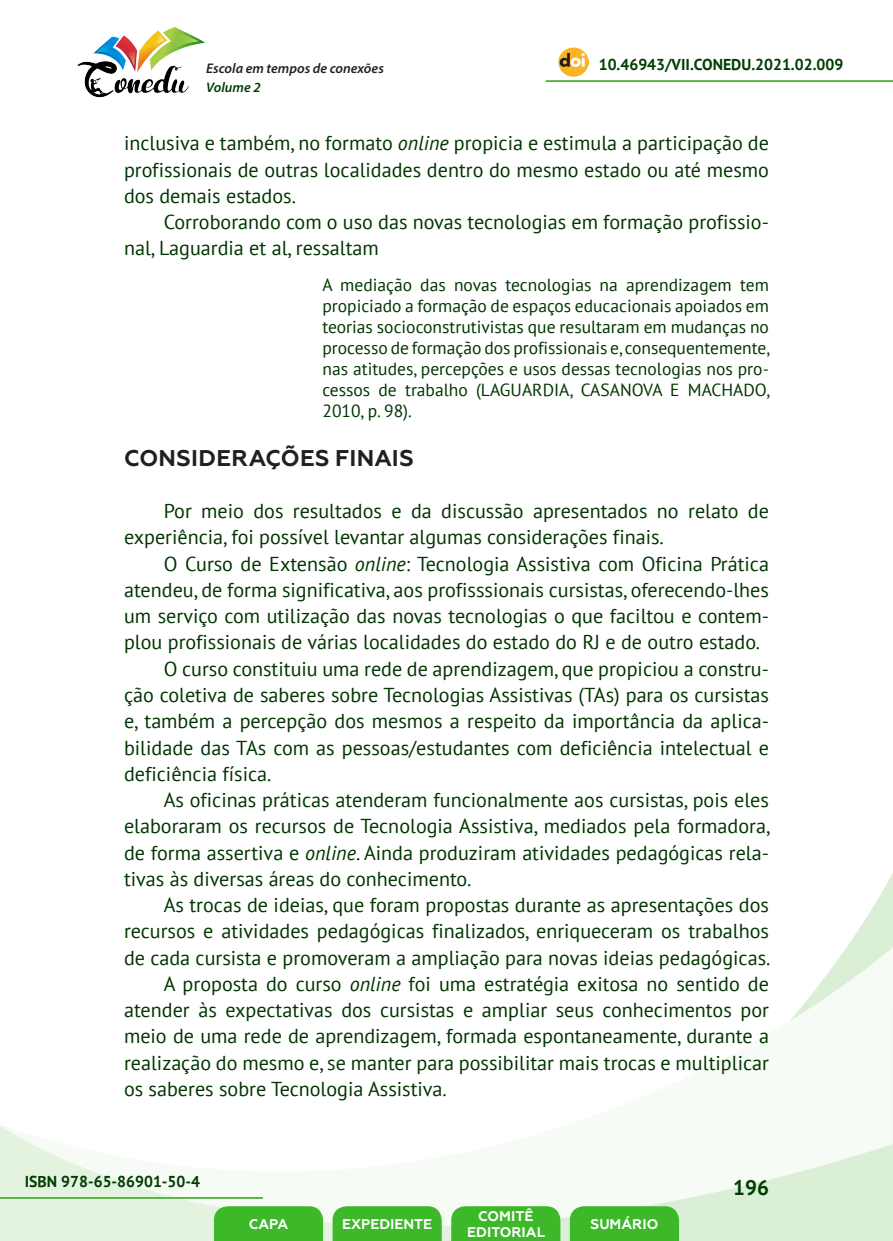
<style>
.page{position:relative;width:893px;height:1241px;background:#fff}
.page>*{position:absolute;margin:0;border:0;box-sizing:border-box;transform-origin:0 0}
._9_SUBTÍTULO_1{font:700 22.75px "Geometria";letter-spacing:.01em;color:#231f20}
.t1{font:700 21px "PT Sans";color:#003d00}
._8_CORPO{font:20.12px/26.2px "PT Sans";color:#003500;text-align:justify}
._12_CITACAO{font:17.5px/21px "PT Sans";color:#003500;text-align:justify}
.t2{font:700 15.75px "PT Sans";color:#003d00}
.t3{font:700 14px/16.8px "Geometria";color:#fff;text-align:center}
.t4{font:italic 600 14px "Myriad Pro";color:#231f20}
.t5{font:italic 600 14px "Myriad Pro";color:#003d00}
.s1{font-style:italic}
</style>
<div class="page">
<svg style="left:848px;top:873px;width:45px;height:73px"></svg>
<svg style="left:0;top:946px;width:893px;height:294px"></svg>
<hr style="left:0;top:1196px;width:263px;height:2px;background:#4cad31">
<hr style="left:546px;top:80px;width:347px;height:2px;background:#4cad31">
<img style="left:559px;top:47px;width:30px;height:30px">
<img style="left:77px;top:27px;width:128px;height:71px">
<svg style="left:214px;top:1205px;width:109px;height:35px;background:#47bb34"></svg>
<svg style="left:333px;top:1205px;width:109px;height:35px;background:#47bb34"></svg>
<svg style="left:451px;top:1205px;width:109px;height:35px;background:#47bb34"></svg>
<svg style="left:570px;top:1205px;width:109px;height:35px;background:#46bb33"></svg>
<p class="t4" style="left:206px;top:59px;width:179px">Escola em tempos de conexões</p>
<p class="t2" style="left:599px;top:54px;width:246px">10.46943/VII.CONEDU.2021.02.009</p>
<p class="t5" style="left:206px;top:78px;width:56px">Volume 2</p>
<p class="_8_CORPO" style="left:124px;top:130px;width:646px">inclusiva e também, no formato <span class="s1">online</span> propicia e estimula a participação de profissionais de outras localidades dentro do mesmo estado ou até mesmo dos demais estados.</p>
<p class="_8_CORPO" style="left:124px;top:208px;width:646px;text-indent:40px">Corroborando com o uso das novas tecnologias em formação profissio&shy;nal, Laguardia et al, ressaltam</p>
<p class="_12_CITACAO" style="left:322px;top:274px;width:449px">A mediação das novas tecnologias na aprendizagem tem propiciado a formação de espaços educacionais apoiados em teorias socioconstrutivistas que resultaram em mudanças no processo de formação dos profissionais e, consequentemente, nas atitudes, percepções e usos dessas tecnologias nos pro&shy;cessos de trabalho (LAGUARDIA, CASANOVA E MACHADO, 2010, p. 98).</p>
<p class="_9_SUBTÍTULO_1" style="left:124px;top:444px;width:291px">CONSIDERAÇÕES FINAIS</p>
<p class="_8_CORPO" style="left:124px;top:497px;width:646px;text-indent:40px">Por meio dos resultados e da discussão apresentados no relato de experiência, foi possível levantar algumas considerações finais.</p>
<p class="_8_CORPO" style="left:124px;top:550px;width:646px;text-indent:40px">O Curso de Extensão <span class="s1">online</span>: Tecnologia Assistiva com Oficina Prática atendeu, de forma significativa, aos profisssionais cursistas, oferecendo-lhes um serviço com utilização das novas tecnologias o que faciltou e contem&shy;plou profissionais de várias localidades do estado do RJ e de outro estado.</p>
<p class="_8_CORPO" style="left:124px;top:655px;width:646px;text-indent:40px">O curso constituiu uma rede de aprendizagem, que propiciou a constru&shy;ção coletiva de saberes sobre Tecnologias Assistivas (TAs) para os cursistas e, também a percepção dos mesmos a respeito da importância da aplica&shy;bilidade das TAs com as pessoas/estudantes com deficiência intelectual e deficiência física.</p>
<p class="_8_CORPO" style="left:124px;top:786px;width:648px;text-indent:40px">As oficinas práticas atenderam funcionalmente aos cursistas, pois eles elaboraram os recursos de Tecnologia Assistiva, mediados pela formadora, de forma assertiva e <span class="s1">online</span>. Ainda produziram atividades pedagógicas rela&shy;tivas às diversas áreas do conhecimento.</p>
<p class="_8_CORPO" style="left:124px;top:891px;width:648px;text-indent:40px">As trocas de ideias, que foram propostas durante as apresentações dos recursos e atividades pedagógicas finalizados, enriqueceram os trabalhos de cada cursista e promoveram a ampliação para novas ideias pedagógicas.</p>
<p class="_8_CORPO" style="left:124px;top:970px;width:646px;text-indent:40px">A proposta do curso <span class="s1">online</span> foi uma estratégia exitosa no sentido de atender às expectativas dos cursistas e ampliar seus conhecimentos por meio de uma rede de aprendizagem, formada espontaneamente, durante a realização do mesmo e, se manter para possibilitar mais trocas e multiplicar os saberes sobre Tecnologia Assistiva.</p>
<p class="t2" style="left:25px;top:1170px;width:177px">ISBN 978-65-86901-50-4</p>
<p class="t3" style="left:249px;top:1215px;width:41px">CAPA</p>
<p class="t3" style="left:342px;top:1215px;width:92px">EXPEDIENTE</p>
<p class="t3" style="left:467px;top:1207px;width:79px">COMITÊ<br>EDITORIAL</p>
<p class="t3" style="left:590px;top:1215px;width:69px">SUMÁRIO</p>
<p class="t1" style="left:733px;top:1173px;width:37px">196</p>
</div>
